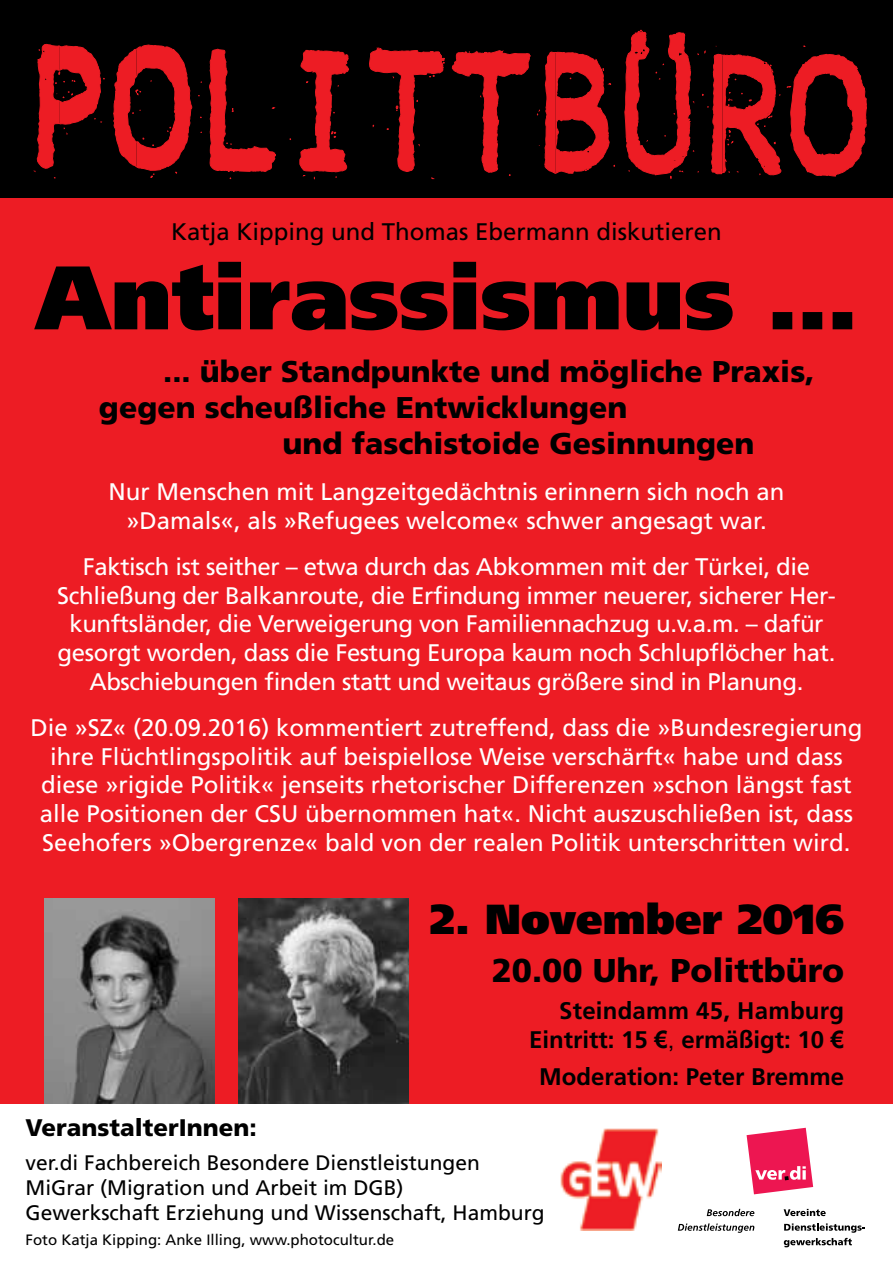
<style>
.page{position:relative;width:893px;height:1263px;background:#fff}
.page>*{position:absolute;margin:0;border:0;box-sizing:border-box;transform-origin:0 0}
.t1{font:900 90px "Frutiger";color:#000}
.t2{font:900 42px "Frutiger";color:#000}
.t3{font:900 33px "Frutiger";color:#000}
.t4{font:900 30px "Frutiger";color:#000}
.t5{font:24px/28.8px "Frutiger";color:#fff;text-align:center}
.t6{font:700 24px/28.8px "Frutiger";color:#000;text-align:right}
.t7{font:24px "Frutiger";color:#000}
.t8{font:900 24px "Frutiger";color:#000}
.t9{font:21px/25.2px "Frutiger";color:#000}
.t10{font:15px "Frutiger";color:#000}
.s1{font-family:"Arial"}
.s2{font-family:"Arial";font-weight:400}
</style>
<div class="page">
<div style="left:0;top:0;width:893px;height:1104px;background:#ed1c24"></div>
<div style="left:0;top:0;width:893px;height:197px;background:#000"></div>
<svg style="left:452px;top:50px;width:163px;height:126px"></svg>
<svg style="left:113px;top:45px;width:89px;height:133px"></svg>
<svg style="left:624px;top:29px;width:243px;height:151px"></svg>
<svg style="left:33px;top:44px;width:72px;height:135px"></svg>
<svg style="left:299px;top:50px;width:50px;height:130px"></svg>
<svg style="left:369px;top:47px;width:76px;height:133px"></svg>
<svg style="left:209px;top:49px;width:67px;height:131px"></svg>
<img style="left:45px;top:898px;width:170px;height:206px">
<img style="left:239px;top:898px;width:170px;height:206px">
<img style="left:560px;top:1128px;width:101px;height:103px">
<svg style="left:747px;top:1128px;width:66px;height:66px"></svg>
<svg style="left:784px;top:1209px;width:42px;height:7px"></svg>
<svg style="left:784px;top:1223px;width:81px;height:24px"></svg>
<svg style="left:707px;top:1209px;width:47px;height:7px"></svg>
<svg style="left:678px;top:1223px;width:76px;height:10px"></svg>
<p class="t7" style="left:171px;top:217px;width:552px">Katja Kipping und Thomas Ebermann diskutieren</p>
<h1 class="t1" style="left:36px;top:243px;width:823px">Antirassismus …</h1>
<p class="t4" style="left:163px;top:354px;width:653px">... über Standpunkte und mögliche Praxis,</p>
<p class="t4" style="left:99px;top:390px;width:530px">gegen scheußliche Entwicklungen</p>
<p class="t4" style="left:283px;top:426px;width:473px">und faschistoide Gesinnungen</p>
<p class="t5" style="left:108px;top:477px;width:678px">Nur Menschen mit Langzeitgedächtnis erinnern sich noch an »Damals«, als »Refugees welcome« schwer angesagt war.</p>
<p class="t5" style="left:57px;top:552px;width:780px">Faktisch ist seither – etwa durch das Abkommen mit der Türkei, die Schließung der Balkanroute, die Erfindung immer neuerer, sicherer Her&shy;kunftsländer, die Verweigerung von Familiennachzug u.v.a.m. – dafür gesorgt worden, dass die Festung Europa kaum noch Schlupflöcher hat.<br>Abschiebungen finden statt und weitaus größere sind in Planung.</p>
<p class="t5" style="left:31px;top:713px;width:833px">Die »SZ« (20.09.2016) kommentiert zutreffend, dass die »Bundesregierung ihre Flüchtlingspolitik auf beispiellose Weise verschärft« habe und dass diese »rigide Politik« jenseits rhetorischer Differenzen »schon längst fast alle Positionen der CSU übernommen hat«. Nicht auszuschließen ist, dass Seehofers »Obergrenze« bald von der realen Politik unterschritten wird.</p>
<h2 class="t2" style="left:430px;top:893px;width:416px">2. November 2016</h2>
<h3 class="t3" style="left:492px;top:950px;width:354px">20.00 Uhr, Polittbüro</h3>
<p class="t6" style="left:529px;top:996px;width:316px">Steindamm 45, Hamburg<br>Eintritt: 15 <span class="s1">€</span><span class="s2">,</span> ermäßigt: 10 <span class="s1">€</span></p>
<p class="t6" style="left:539px;top:1062px;width:306px">Moderation: Peter Bremme</p>
<p class="t8" style="left:26px;top:1113px;width:233px">VeranstalterInnen:</p>
<p class="t9" style="left:26px;top:1149px;width:521px">ver.di Fachbereich Besondere Dienstleistungen<br>MiGrar (Migration und Arbeit im DGB)<br>Gewerkschaft Erziehung und Wissenschaft, Hamburg</p>
<p class="t10" style="left:26px;top:1231px;width:370px">Foto Katja Kipping: Anke Illing, www.photocultur.de</p>
</div>
